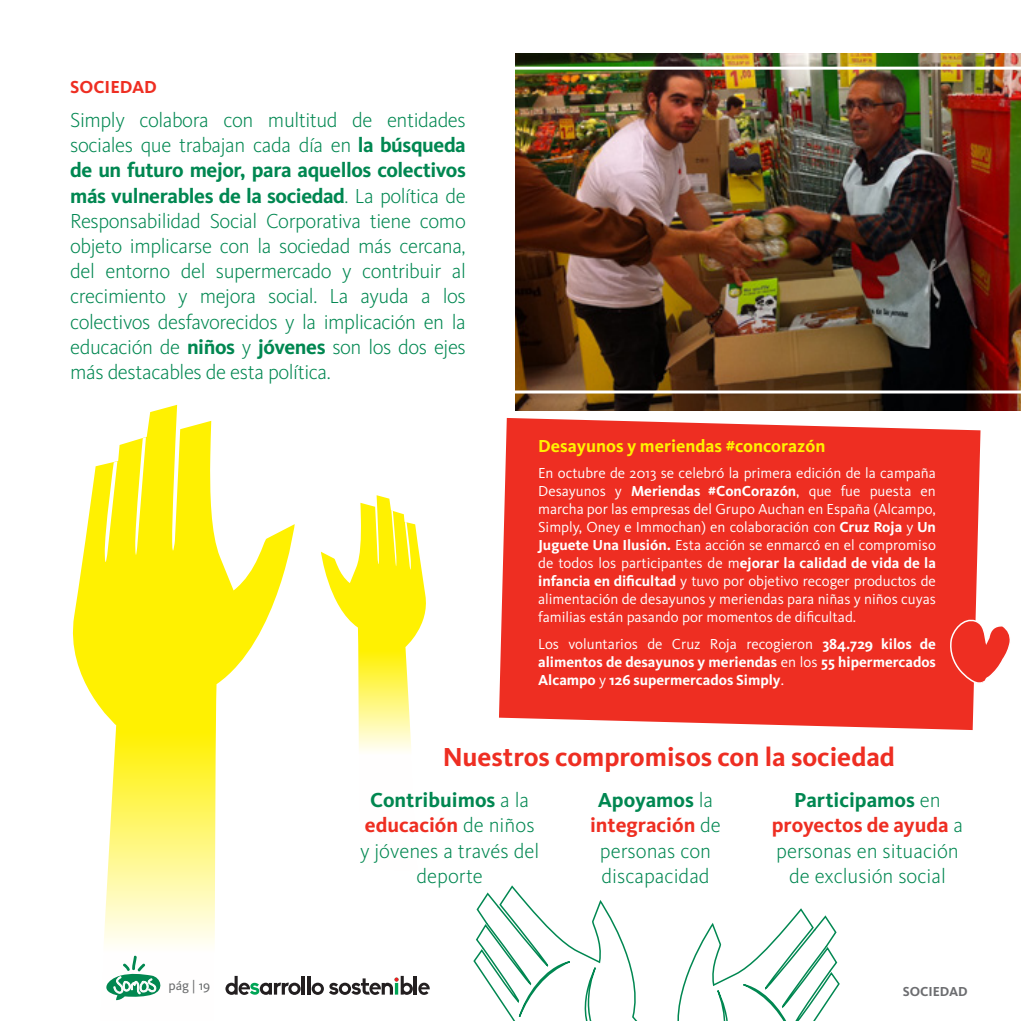
<style>
.page{position:relative;width:1021px;height:1021px;background:#fff}
.page>*{position:absolute;margin:0;border:0;box-sizing:border-box;transform-origin:0 0}
.t1{font:700 27px "Kievit OT";color:#ee2e22}
.t2{font:300 21px/25.2px "Kievit OT";color:#008751;text-align:center}
.t3{font:700 18px "Kievit OT";color:#fff101}
.t4{font:700 18px "Kievit OT";color:#ee2e22}
.t5{font:15px/18px "Kievit OT";color:#fff;text-align:justify}
.t6{font:700 15px/18px "Kievit OT";color:#fff;text-align:justify}
.t7{font:700 13.5px "Kievit OT";color:#6c6d70}
.t8{font:13.5px "Kievit OT";color:#6c6d70}
.s1{font-weight:700}
.s2{font-weight:400}
.s3{font-weight:700;color:#ee2e22}
</style>
<div class="page">
<svg style="left:295px;top:982px;width:5px;height:12px"></svg>
<hr style="left:301px;top:975px;width:4px;height:19px;background:#231f20">
<hr style="left:307px;top:975px;width:3px;height:19px;background:#231f20">
<svg style="left:312px;top:975px;width:118px;height:19px"></svg>
<div style="left:499px;top:418px;width:481px;height:312px;background:#ee2e22"></div>
<img style="left:515px;top:53px;width:505px;height:357px">
<img style="left:515px;top:67px;width:505px;height:326px">
<svg style="left:72px;top:405px;width:223px;height:596px"></svg>
<svg style="left:321px;top:495px;width:105px;height:256px"></svg>
<svg style="left:473px;top:885px;width:367px;height:135px"></svg>
<svg style="left:949px;top:617px;width:61px;height:68px"></svg>
<p class="t4" style="left:70px;top:76px;width:88px">SOCIEDAD</p>
<p class="t2" style="left:70px;top:107px;width:397px;text-align:justify">Simply colabora con multitud de entidades sociales que trabajan cada día en <span class="s1">la búsqueda de un futuro mejor, para aquellos colectivos más vulnerables de la sociedad</span>. La política de Responsabilidad Social Corporativa tiene como objeto implicarse con la sociedad más cercana, del entorno del supermercado y contribuir al crecimiento y mejora social. La ayuda a los colectivos desfavorecidos y la implicación en la educación de <span class="s1">niños</span> y <span class="s1">jóvenes</span> son los dos ejes más destacables de esta política.</p>
<p class="t3" style="left:538px;top:435px;width:289px">Desayunos y meriendas #concorazón</p>
<p class="t5" style="left:538px;top:464px;width:399px">En octubre de 2013 se celebró la primera edición de la campaña Desayunos y <span class="s1">Meriendas #ConCorazón</span>, que fue puesta en marcha por las empresas del Grupo Auchan en España (Alcampo, Simply, Oney e Immochan) en colaboración con <span class="s1">Cruz Roja</span> y <span class="s1">Un Juguete Una Ilusión.</span> Esta acción se enmarcó en el compromiso de todos los participantes de m<span class="s1">ejorar la calidad de vida de la infancia en dificultad</span> y tuvo por objetivo recoger productos de alimentación de desayunos y meriendas para niñas y niños cuyas familias están pasando por momentos de dificultad.</p>
<p class="t6" style="left:538px;top:634px;width:399px"><span class="s2">Los voluntarios de Cruz Roja recogieron</span> 384.729 kilos de alimentos de desayunos y meriendas <span class="s2">en los</span> 55 hipermercados Alcampo <span class="s2">y</span> 126 supermercados Simply<span class="s2">.</span></p>
<p class="t1" style="left:443px;top:741px;width:453px">Nuestros compromisos con la sociedad</p>
<p class="t2" style="left:360px;top:787px;width:181px"><span class="s1">Contribuimos</span> a la <span class="s3">educación</span> de niños y jóvenes a través del deporte</p>
<p class="t2" style="left:590px;top:787px;width:132px"><span class="s1">Apoyamos</span> la <span class="s3">integración</span> de personas con discapacidad</p>
<p class="t2" style="left:771px;top:787px;width:193px"><span class="s1">Participamos</span> en <span class="s3">proyectos de ayuda</span> a personas en situación de exclusión social</p>
<p class="t8" style="left:168px;top:977px;width:43px">pág | 19</p>
<p class="t7" style="left:902px;top:983px;width:67px">SOCIEDAD</p>
</div>
